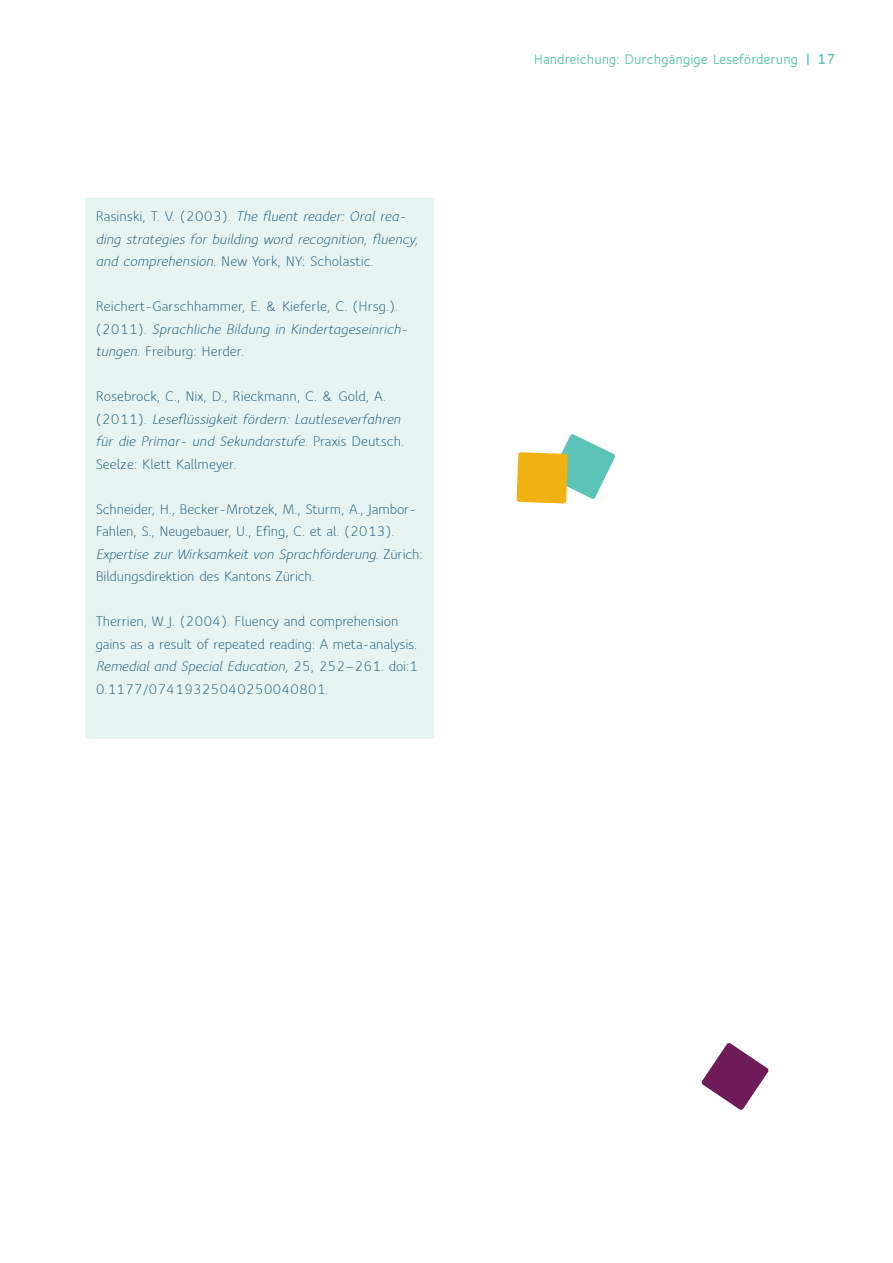
<style>
.page{position:relative;width:893px;height:1263px;background:#fff}
.page>*{position:absolute;margin:0;border:0;box-sizing:border-box;transform-origin:0 0}
.t1{font:15px/22.5px "Speak TF";letter-spacing:-.01em;color:#06496d}
.t2{font:italic 15px/22.5px "Speak TF";color:#06496d}
.t3{font:700 15px "Speak TF";color:#5bc3b7}
.s1{font-style:normal}
.s2{font-style:italic}
.s3{font-weight:800;font-size:15.75px}
</style>
<div class="page">
<div style="left:85px;top:199px;width:349px;height:540px;background:#e6f4f2"></div>
<svg style="left:517px;top:434px;width:98px;height:69px"></svg>
<svg style="left:701px;top:1043px;width:68px;height:67px"></svg>
<p class="t2" style="left:96px;top:205px;width:324px"><span class="s1">Rasinski, T. V. (2003).</span> The fluent reader: Oral rea&shy;ding strategies for building word recognition, fluency, and comprehension<span class="s1">. New York, NY: Scholastic.</span></p>
<p class="t1" style="left:96px;top:295px;width:314px">Reichert-Garschhammer, E. &amp; Kieferle, C. (Hrsg.). (2011). <span class="s2">Sprachliche Bildung in Kindertageseinrich&shy;tungen</span>. Freiburg: Herder.</p>
<p class="t1" style="left:96px;top:385px;width:310px">Rosebrock, C., Nix, D., Rieckmann, C. &amp; Gold, A. (2011). <span class="s2">Leseflüssigkeit fördern: Lautleseverfahren für die Primar- und Sekundarstufe.</span> Praxis Deutsch.<br>Seelze: Klett Kallmeyer.</p>
<p class="t1" style="left:96px;top:498px;width:328px">Schneider, H., Becker-Mrotzek, M., Sturm, A., Jambor-Fahlen, S., Neugebauer, U., Efing, C. et al. (2013).<br><span class="s2">Expertise zur Wirksamkeit von Sprachförderung</span>. Zürich:<br>Bildungsdirektion des Kantons Zürich.</p>
<p class="t1" style="left:96px;top:610px;width:324px">Therrien, W. J. (2004). Fluency and comprehension gains as a result of repeated reading: A meta-analysis.<br><span class="s2">Remedial and Special Education</span>, 25, 252—261. doi:1<br>0.1177/07419325040250040801.</p>
<p class="t3" style="left:534px;top:50px;width:304px">Handreichung: Durchgängige Leseförderung <span class="s3">| 17</span></p>
</div>
